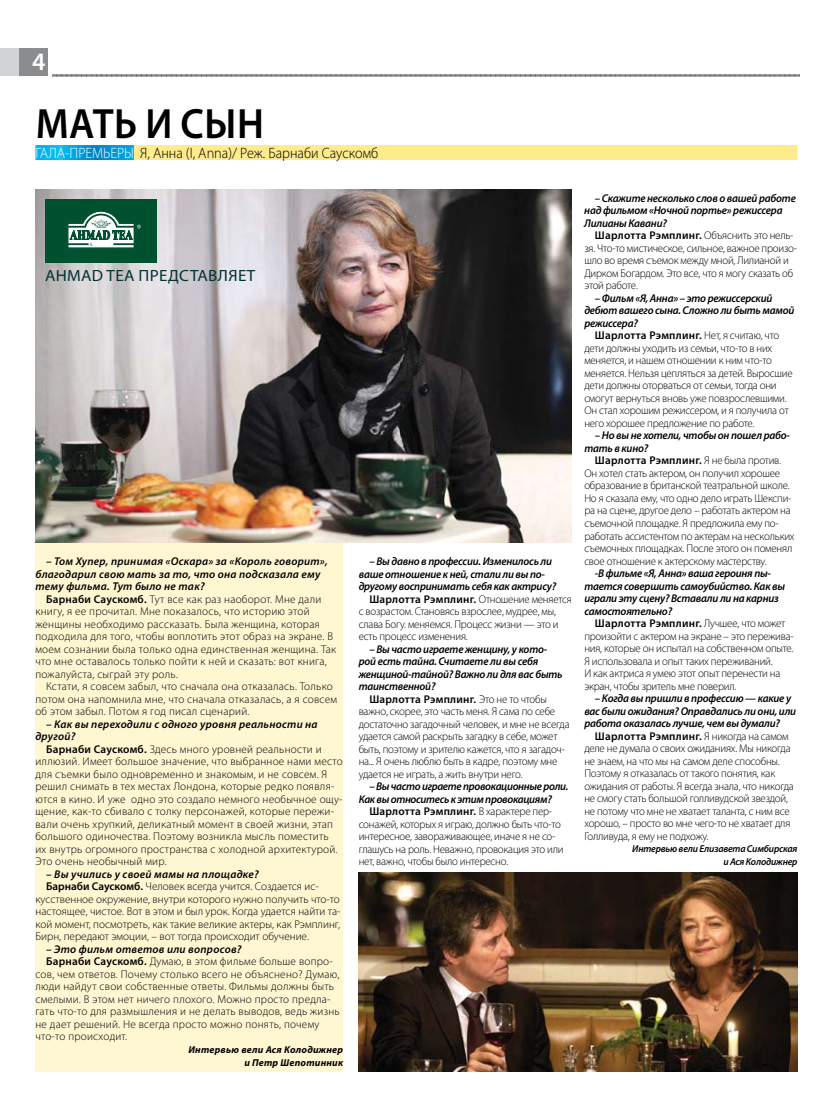
<style>
.page{position:relative;width:833px;height:1117px;background:#fff}
.page>*{position:absolute;margin:0;border:0;box-sizing:border-box;transform-origin:0 0}
.t1{font:600 42.5px "Myriad Pro";letter-spacing:.01em;color:#000;scale:.94 1}
.t2{font:600 25px "Myriad Pro";color:#fff}
.t3{font:16.25px "Myriad Pro";letter-spacing:.02em;color:#023334;scale:1.05 1}
.t4{font:300 15px "Myriad Pro";color:#000;scale:.95 1}
.t5{font:300 11.25px/12.5px "Myriad Pro";letter-spacing:-.015em;color:#000}
.t6{font:300 11.25px/12.5px "Myriad Pro";letter-spacing:.02em;color:#000}
.t7{font:italic 600 11.25px/12.5px "Myriad Pro";letter-spacing:-.02em;color:#000}
.t8{font:italic 600 11.25px/12.5px "Myriad Pro";letter-spacing:.02em;color:#000}
.t9{font:600 11.25px "Myriad Pro";letter-spacing:.02em;color:#000}
.t10{font:italic 600 10px/12.5px "Myriad Pro";letter-spacing:-.02em;color:#000;text-align:right}
.t11{font:italic 700 10px/12.5px "Myriad Pro";letter-spacing:.02em;color:#000;text-align:right}
.s1{color:#fff}
.s2{font-weight:600}
.s3{font-weight:300}
</style>
<div class="page">
<div style="left:0;top:48px;width:47px;height:27px;background:#8a8c8e"></div>
<div style="left:0;top:48px;width:18px;height:27px;background:#d1d3d4"></div>
<svg style="left:52px;top:74px;width:748px;height:3px;background:#969698"></svg>
<div style="left:35px;top:197px;width:308px;height:874px;background:#fff6d2"></div>
<img style="left:35px;top:189px;width:536px;height:353px">
<img style="left:358px;top:872px;width:439px;height:199px">
<div style="left:46px;top:199px;width:111px;height:64px;background:#00512f"></div>
<svg style="left:68px;top:211px;width:73px;height:37px"></svg>
<svg style="left:35px;top:145px;width:99px;height:15px"></svg>
<div style="left:134px;top:145px;width:663px;height:15px;background:#ffea8c"></div>
<h2 class="t2" style="left:32px;top:45px;width:15px">4</h2>
<h1 class="t1" style="left:36px;top:97px;width:244px">МАТЬ И СЫН</h1>
<h3 class="t4" style="left:35px;top:143px;width:362px"><span class="s1">ГАЛА-ПРЕМЬЕРЫ</span> Я, Анна (I, Anna)/ Реж. Барнаби Саускомб</h3>
<h3 class="t3" style="left:45px;top:265px;width:202px">AHMAD tea представляет</h3>
<p class="t8" style="left:35px;top:554px;width:294px;text-indent:11px">– Том Хупер, принимая «Оскара» за «Король говорит», благодарил свою мать за то, что она подсказала ему тему фильма. Тут было не так?</p>
<p class="t6" style="left:35px;top:592px;width:302px;text-indent:11px"><span class="s2">Барнаби Саускомб.</span> Тут все как раз наоборот. Мне дали книгу, я ее прочитал. Мне показалось, что историю этой женщины необходимо рассказать. Была женщина, которая подходила для того, чтобы воплотить этот образ на экране. В моем сознании была только одна единственная женщина. Так что мне оставалось только пойти к ней и сказать: вот книга, пожалуйста, сыграй эту роль.</p>
<p class="t6" style="left:35px;top:680px;width:303px;text-indent:11px">Кстати, я совсем забыл, что сначала она отказалась. Только потом она напомнила мне, что сначала отказалась, а я совсем об этом забыл. Потом я год писал сценарий.</p>
<p class="t8" style="left:35px;top:717px;width:284px;text-indent:11px">– Как вы переходили с одного уровня реальности на другой?</p>
<p class="t6" style="left:35px;top:742px;width:309px;text-indent:11px"><span class="s2">Барнаби Саускомб.</span> Здесь много уровней реальности и иллюзий. Имеет большое значение, что выбранное нами место для съемки было одновременно и знакомым, и не совсем. Я решил снимать в тех местах Лондона, которые редко появля&shy;ются в кино. И уже одно это создало немного необычное ощу&shy;щение, как-то сбивало с толку персонажей, которые пережи&shy;вали очень хрупкий, деликатный момент в своей жизни, этап большого одиночества. Поэтому возникла мысль поместить<br>их внутрь огромного пространства с холодной архитектурой.<br>Это очень необычный мир.</p>
<p class="t8" style="left:46px;top:867px;width:214px">– Вы учились у своей мамы на площадке?</p>
<p class="t5" style="left:46px;top:880px;width:274px"><span class="s2">Барнаби Саускомб.</span> Человек всегда учится. Создается ис-</p>
<p class="t5" style="left:35px;top:892px;width:306px">кусственное окружение, внутри которого нужно получить что-то</p>
<p class="t5" style="left:35px;top:905px;width:306px">настоящее, чистое. Вот в этом и был урок. Когда удается найти та-</p>
<p class="t5" style="left:35px;top:917px;width:306px">кой момент, посмотреть, как такие великие актеры, как Рэмплинг,</p>
<p class="t5" style="left:35px;top:930px;width:275px">Бирн, передают эмоции, – вот тогда происходит обучение.</p>
<p class="t8" style="left:46px;top:942px;width:197px">– Это фильм ответов или вопросов?</p>
<p class="t6" style="left:46px;top:955px;width:288px"><span class="s2">Барнаби Саускомб.</span> Думаю, в этом фильме больше вопро-</p>
<p class="t6" style="left:35px;top:967px;width:305px">сов, чем ответов. Почему столько всего не объяснено? Думаю,</p>
<p class="t6" style="left:35px;top:980px;width:300px">люди найдут свои собственные ответы. Фильмы должны быть</p>
<p class="t6" style="left:35px;top:992px;width:297px">смелыми. В этом нет ничего плохого. Можно просто предла-</p>
<p class="t6" style="left:35px;top:1005px;width:306px">гать что-то для размышления и не делать выводов, ведь жизнь</p>
<p class="t6" style="left:35px;top:1017px;width:285px">не дает решений. Не всегда просто можно понять, почему</p>
<p class="t6" style="left:35px;top:1030px;width:93px">что-то происходит.</p>
<p class="t11" style="left:188px;top:1042px;width:156px">Интервью вели Ася Колодижнер и Петр Шепотинник</p>
<p class="t7" style="left:369px;top:554px;width:184px">– Вы давно в профессии. Изменилось ли</p>
<p class="t7" style="left:359px;top:567px;width:188px">ваше отношение к ней, стали ли вы по-</p>
<p class="t7" style="left:359px;top:579px;width:199px">другому воспринимать себя как актрису?</p>
<p class="t9" style="left:369px;top:591px;width:204px">Шарлотта Рэмплинг. <span class="s3">Отношение меняется</span></p>
<p class="t5" style="left:359px;top:605px;width:199px">с возрастом. Становясь взрослее, мудрее, мы,</p>
<p class="t5" style="left:359px;top:617px;width:201px">слава Богу. меняемся. Процесс жизни — это и</p>
<p class="t5" style="left:359px;top:630px;width:111px">есть процесс изменения.</p>
<p class="t7" style="left:359px;top:642px;width:205px;text-indent:11px">– Вы часто играете женщину, у кото&shy;рой есть тайна. Считаете ли вы себя женщиной-тайной? Важно ли для вас быть таинственной?</p>
<p class="t5" style="left:359px;top:692px;width:212px;text-indent:11px"><span class="s2">Шарлотта Рэмплинг.</span> Это не то чтобы важно, скорее, это часть меня. Я сама по себе достаточно загадочный человек, и мне не всегда удается самой раскрыть загадку в себе, может быть, поэтому и зрителю кажется, что я загадоч&shy;на... Я очень люблю быть в кадре, поэтому мне удается не играть, а жить внутри него.</p>
<p class="t7" style="left:359px;top:779px;width:211px;text-indent:11px">– Вы часто играете провокационные роли.<br>Как вы относитесь к этим провокациям?</p>
<p class="t5" style="left:359px;top:805px;width:206px;text-indent:11px"><span class="s2">Шарлотта Рэмплинг.</span> В характере пер&shy;сонажей, которых я играю, должно быть что-то интересное, завораживающее, иначе я не со&shy;глашусь на роль. Неважно, провокация это или нет, важно, чтобы было интересно.</p>
<p class="t7" style="left:584px;top:191px;width:213px;text-indent:11px">– Скажите несколько слов о вашей работе над фильмом «Ночной портье» режиссера<br>Лилианы Кавани?</p>
<p class="t5" style="left:584px;top:229px;width:214px;text-indent:11px"><span class="s2">Шарлотта Рэмплинг.</span> Объяснить это нель&shy;зя. Что-то мистическое, сильное, важное произо&shy;шло во время съемок между мной, Лилианой и Дирком Богардом. Это все, что я могу сказать об этой работе.</p>
<p class="t7" style="left:584px;top:291px;width:212px;text-indent:11px">– Фильм «Я, Анна» – это режиссерский дебют вашего сына. Сложно ли быть мамой режиссера?</p>
<p class="t5" style="left:584px;top:329px;width:210px;text-indent:11px"><span class="s2">Шарлотта Рэмплинг.</span> Нет, я считаю, что дети должны уходить из семьи, что-то в них меняется, и нашем отношении к ним что-то меняется. Нельзя цепляться за детей. Выросшие дети должны оторваться от семьи, тогда они смогут вернуться вновь уже повзрослевшими.<br>Он стал хорошим режиссером, и я получила от него хорошее предложение по работе.</p>
<p class="t7" style="left:584px;top:429px;width:207px;text-indent:11px">– Но вы не хотели, чтобы он пошел рабо&shy;тать в кино?</p>
<p class="t5" style="left:584px;top:454px;width:212px;text-indent:11px"><span class="s2">Шарлотта Рэмплинг.</span> Я не была против.<br>Он хотел стать актером, он получил хорошее образование в британской театральной школе.<br>Но я сказала ему, что одно дело играть Шекспи&shy;ра на сцене, другое дело – работать актером на съемочной площадке. Я предложила ему по&shy;работать ассистентом по актерам на нескольких съемочных площадках. После этого он поменял свое отношение к актерскому мастерству.</p>
<p class="t7" style="left:584px;top:566px;width:202px;text-indent:11px">-В фильме «Я, Анна» ваша героиня пы&shy;тается совершить самоубийство. Как вы играли эту сцену? Вставали ли на карниз самостоятельно?</p>
<p class="t5" style="left:584px;top:617px;width:211px;text-indent:11px"><span class="s2">Шарлотта Рэмплинг.</span> Лучшее, что может произойти с актером на экране – это пережива&shy;ния, которые он испытал на собственном опыте.<br>Я использовала и опыт таких переживаний.<br>И как актриса я умею этот опыт перенести на экран, чтобы зритель мне поверил.</p>
<p class="t7" style="left:584px;top:691px;width:213px;text-indent:11px">– Когда вы пришли в профессию — какие у вас были ожидания? Оправдались ли они, или работа оказалась лучше, чем вы думали?</p>
<p class="t5" style="left:584px;top:729px;width:211px;text-indent:11px"><span class="s2">Шарлотта Рэмплинг.</span> Я никогда на самом деле не думала о своих ожиданиях. Мы никогда не знаем, на что мы на самом деле способны.<br>Поэтому я отказалась от такого понятия, как ожидания от работы. Я всегда знала, что никогда не смогу стать большой голливудской звездой, не потому что мне не хватает таланта, с ним все хорошо, – просто во мне чего-то не хватает для Голливуда, я ему не подхожу.</p>
<p class="t10" style="left:632px;top:842px;width:167px">Интервью вели Елизавета Симбирская и Ася Колодижнер</p>
</div>
